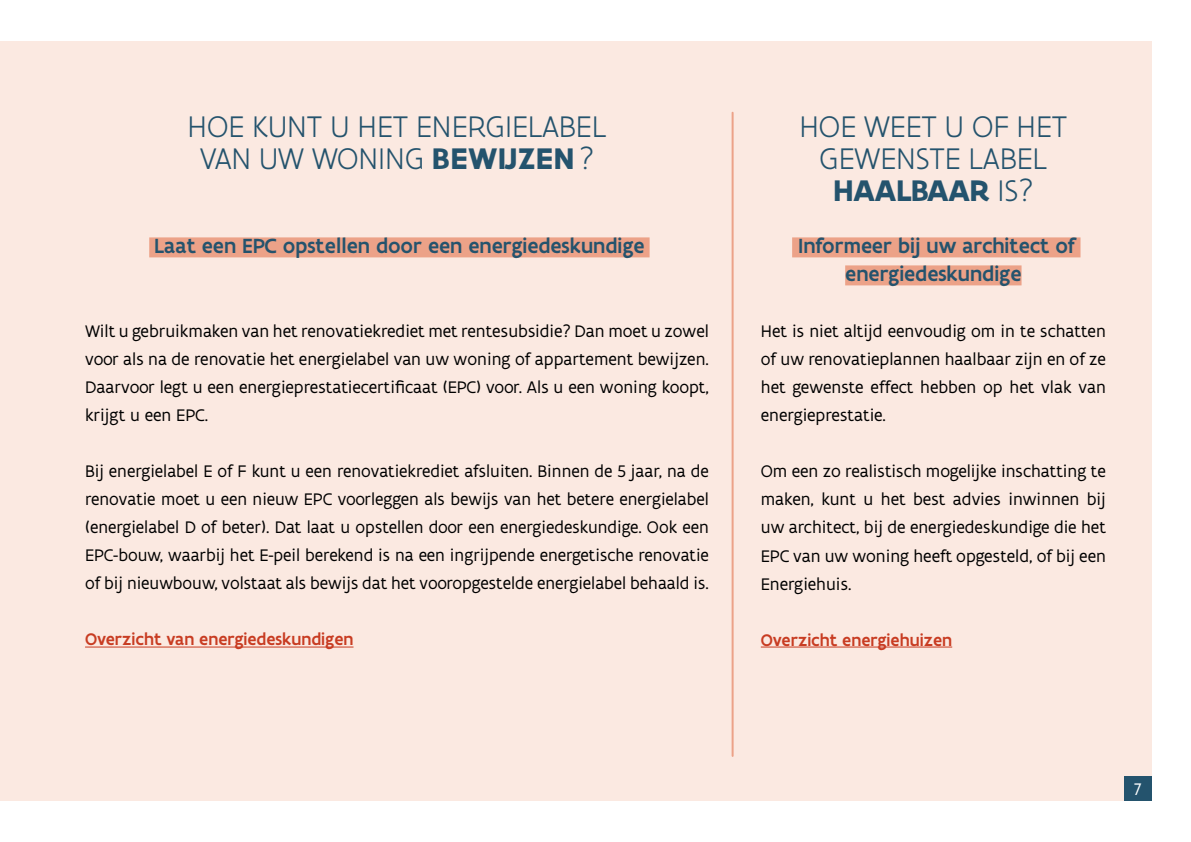
<style>
.page{position:relative;width:1191px;height:842px;background:#fff}
.page>*{position:absolute;margin:0;border:0;box-sizing:border-box;transform-origin:0 0}
.t1{font:300 32px/32px "Flanders Art Sans";letter-spacing:-.02em;color:#24536d;text-align:center}
.t2{font:500 22px/28px "Flanders Art Sans";color:#24536d;text-align:center}
.t3{font:18px/28px "Flanders Art Sans";color:#000;text-align:justify}
.t4{font:500 18px "Flanders Art Sans";color:#c83c22}
.t5{font:18px "Flanders Art Sans";color:#fff}
.s1{font-weight:700}
</style>
<div class="page">
<div style="left:0;top:41px;width:1151px;height:760px;background:#fbe9e1"></div>
<hr style="left:731px;top:113px;width:2px;height:643px;background:#eca288">
<div style="left:149px;top:237px;width:500px;height:20px;background:#eca288"></div>
<hr style="left:85px;top:647px;width:268px;height:1px;background:#c83c22">
<div style="left:792px;top:237px;width:288px;height:20px;background:#eca288"></div>
<div style="left:845px;top:265px;width:176px;height:20px;background:#eca288"></div>
<hr style="left:761px;top:647px;width:191px;height:1px;background:#c83c22">
<div style="left:1124px;top:776px;width:27px;height:25px;background:#24536d"></div>
<h1 class="t1" style="left:187px;top:111px;width:421px">HOE KUNT U HET ENERGIELABEL<br>VAN UW WONING <span class="s1">BEWIJZEN</span>?</h1>
<p class="t2" style="left:154px;top:232px;width:492px">Laat een EPC opstellen door een energiedeskundige</p>
<p class="t3" style="left:85px;top:317px;width:625px">Wilt u gebruikmaken van het renovatiekrediet met rentesubsidie? Dan moet u zowel voor als na de renovatie het energielabel van uw woning of appartement bewijzen.<br>Daarvoor legt u een energieprestatiecertificaat (EPC) voor. Als u een woning koopt, krijgt u een EPC.</p>
<p class="t3" style="left:85px;top:457px;width:625px">Bij energielabel E of F kunt u een renovatiekrediet afsluiten. Binnen de 5 jaar, na de renovatie moet u een nieuw EPC voorleggen als bewijs van het betere energielabel (energielabel D of beter). Dat laat u opstellen door een energiedeskundige. Ook een EPC-bouw, waarbij het E-peil berekend is na een ingrijpende energetische renovatie of bij nieuwbouw, volstaat als bewijs dat het vooropgestelde energielabel behaald is.</p>
<p class="t4" style="left:85px;top:628px;width:270px">Overzicht van energiedeskundigen</p>
<h1 class="t1" style="left:799px;top:110px;width:270px">HOE WEET U OF HET<br>GEWENSTE LABEL<br><span class="s1">HAALBAAR</span> IS?</h1>
<p class="t2" style="left:798px;top:232px;width:278px">Informeer bij uw architect of energiedeskundige</p>
<p class="t3" style="left:761px;top:317px;width:346px">Het is niet altijd eenvoudig om in te schatten of uw renovatieplannen haalbaar zijn en of ze het gewenste effect hebben op het vlak van energieprestatie.</p>
<p class="t3" style="left:761px;top:457px;width:346px">Om een zo realistisch mogelijke inschatting te maken, kunt u het best advies inwinnen bij uw architect, bij de energiedeskundige die het EPC van uw woning heeft opgesteld, of bij een Energiehuis.</p>
<p class="t4" style="left:761px;top:628px;width:193px">Overzicht energiehuizen</p>
<p class="t5" style="left:1134px;top:778px;width:9px">7</p>
</div>
